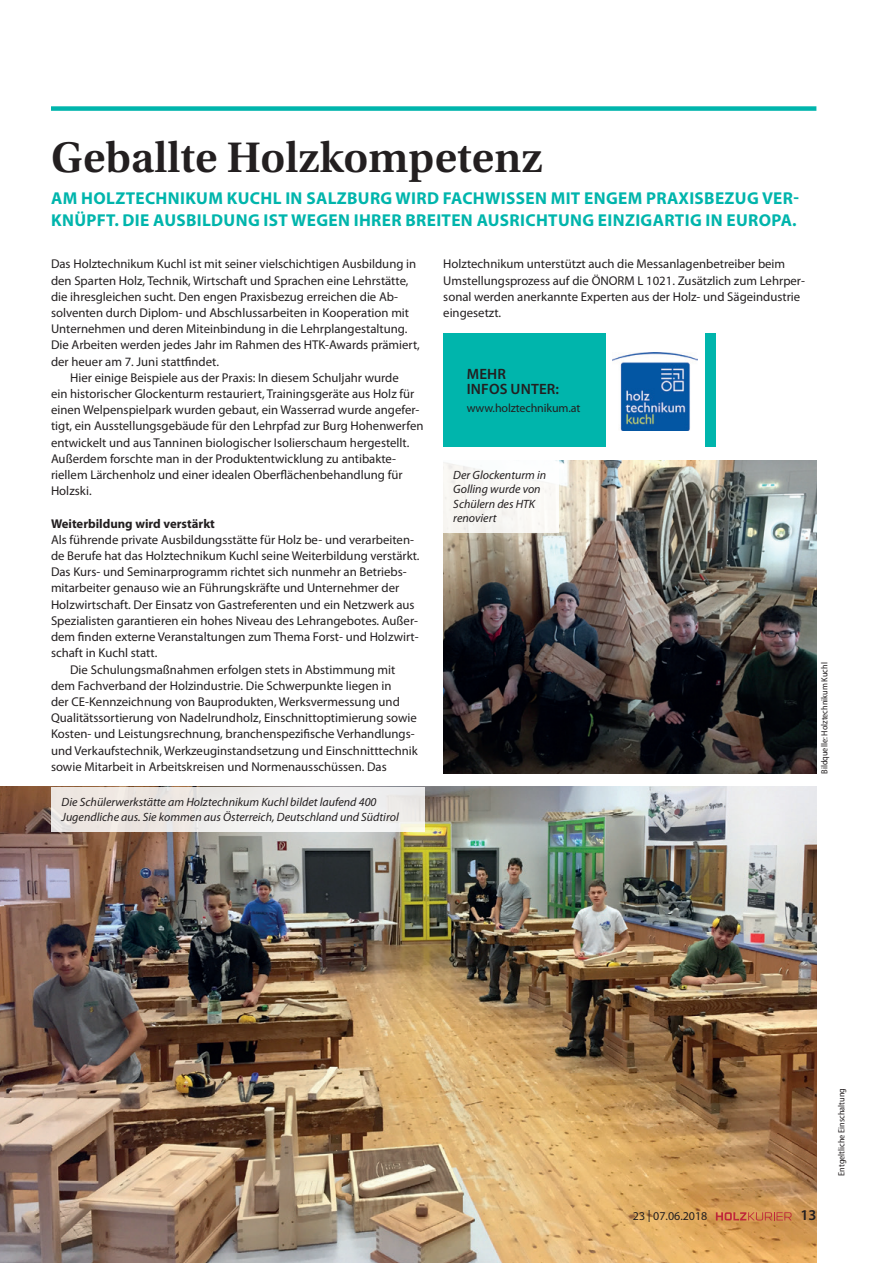
<style>
.page{position:relative;width:893px;height:1263px;background:#fff}
.page>*{position:absolute;margin:0;border:0;box-sizing:border-box;transform-origin:0 0}
.t1{font:600 45px "Utopia Std";color:#231f20}
.t2{font:700 17.25px/22.5px "Myriad Pro";letter-spacing:.02em;color:#00b5ac}
.t3{font:600 15px/15.8px "Myriad Pro";letter-spacing:.01em;color:#231f20}
.t4{font:12.75px/16.2px "Myriad Pro";color:#231f20}
.t5{font:700 12.75px "Myriad Pro";color:#231f20}
.t6{font:italic 12px/14.4px "Myriad Pro";color:#231f20}
.t7{font:12px "Myriad Pro";letter-spacing:-.01em;color:#231f20}
.t8{font:semi-condensed 9px "Myriad Pro";color:#231f20}
</style>
<div class="page">
<div style="left:51px;top:106px;width:765px;height:5px;background:#00b5ac"></div>
<img style="left:0;top:787px;width:816px;height:476px">
<img style="left:443px;top:460px;width:373px;height:314px">
<div style="left:443px;top:459px;width:116px;height:74px;background:#f9f8f5"></div>
<div style="left:51px;top:787px;width:373px;height:44px;background:linear-gradient(to right,#ece5e0,#f2f3f3)"></div>
<div style="left:443px;top:333px;width:272px;height:113px;background:#00b5ac"></div>
<div style="left:606px;top:333px;width:99px;height:113px;background:#fff"></div>
<img style="left:613px;top:352px;width:85px;height:79px">
<svg style="left:716px;top:1212px;width:76px;height:8px"></svg>
<h1 class="t1" style="left:51px;top:132px;width:493px">Geballte Holzkompetenz</h1>
<h2 class="t2" style="left:51px;top:186px;width:749px">AM HOLZTECHNIKUM KUCHL IN SALZBURG WIRD FACHWISSEN MIT ENGEM PRAXISBEZUG VER-<br>KNÜPFT. DIE AUSBILDUNG IST WEGEN IHRER BREITEN AUSRICHTUNG EINZIGARTIG IN EUROPA.</h2>
<p class="t4" style="left:51px;top:256px;width:367px">Das Holztechnikum Kuchl ist mit seiner vielschichtigen Ausbildung in</p>
<p class="t4" style="left:51px;top:272px;width:359px">den Sparten Holz, Technik, Wirtschaft und Sprachen eine Lehrstätte,</p>
<p class="t4" style="left:51px;top:288px;width:349px">die ihresgleichen sucht. Den engen Praxisbezug erreichen die Ab-</p>
<p class="t4" style="left:51px;top:304px;width:360px">solventen durch Diplom- und Abschlussarbeiten in Kooperation mit</p>
<p class="t4" style="left:51px;top:321px;width:358px">Unternehmen und deren Miteinbindung in die Lehrplangestaltung.</p>
<p class="t4" style="left:51px;top:337px;width:370px">Die Arbeiten werden jedes Jahr im Rahmen des HTK-Awards prämiert,</p>
<p class="t4" style="left:51px;top:353px;width:170px">der heuer am 7. Juni stattfindet.</p>
<p class="t4" style="left:70px;top:369px;width:330px">Hier einige Beispiele aus der Praxis: In diesem Schuljahr wurde</p>
<p class="t4" style="left:51px;top:385px;width:365px">ein historischer Glockenturm restauriert, Trainingsgeräte aus Holz für</p>
<p class="t4" style="left:51px;top:402px;width:370px">einen Welpenspielpark wurden gebaut, ein Wasserrad wurde angefer-</p>
<p class="t4" style="left:51px;top:418px;width:374px">tigt, ein Ausstellungsgebäude für den Lehrpfad zur Burg Hohenwerfen</p>
<p class="t4" style="left:51px;top:434px;width:360px">entwickelt und aus Tanninen biologischer Isolierschaum hergestellt.</p>
<p class="t4" style="left:51px;top:450px;width:347px">Außerdem forschte man in der Produktentwicklung zu antibakte-</p>
<p class="t4" style="left:51px;top:466px;width:353px">riellem Lärchenholz und einer idealen Oberflächenbehandlung für</p>
<p class="t4" style="left:51px;top:483px;width:42px">Holzski.</p>
<p class="t5" style="left:51px;top:515px;width:165px">Weiterbildung wird verstärkt</p>
<p class="t4" style="left:51px;top:531px;width:364px">Als führende private Ausbildungsstätte für Holz be- und verarbeiten-</p>
<p class="t4" style="left:51px;top:547px;width:370px">de Berufe hat das Holztechnikum Kuchl seine Weiterbildung verstärkt.</p>
<p class="t4" style="left:51px;top:564px;width:357px">Das Kurs- und Seminarprogramm richtet sich nunmehr an Betriebs-</p>
<p class="t4" style="left:51px;top:580px;width:350px">mitarbeiter genauso wie an Führungskräfte und Unternehmer der</p>
<p class="t4" style="left:51px;top:596px;width:365px">Holzwirtschaft. Der Einsatz von Gastreferenten und ein Netzwerk aus</p>
<p class="t4" style="left:51px;top:612px;width:369px">Spezialisten garantieren ein hohes Niveau des Lehrangebotes. Außer-</p>
<p class="t4" style="left:51px;top:628px;width:369px">dem finden externe Veranstaltungen zum Thema Forst- und Holzwirt-</p>
<p class="t4" style="left:51px;top:645px;width:108px">schaft in Kuchl statt.</p>
<p class="t4" style="left:70px;top:661px;width:327px">Die Schulungsmaßnahmen erfolgen stets in Abstimmung mit</p>
<p class="t4" style="left:51px;top:677px;width:342px">dem Fachverband der Holzindustrie. Die Schwerpunkte liegen in</p>
<p class="t4" style="left:51px;top:693px;width:350px">der CE-Kennzeichnung von Bauprodukten, Werksvermessung und</p>
<p class="t4" style="left:51px;top:709px;width:367px">Qualitätssortierung von Nadelrundholz, Einschnittoptimierung sowie</p>
<p class="t4" style="left:51px;top:726px;width:365px">Kosten- und Leistungsrechnung, branchenspezifische Verhandlungs-</p>
<p class="t4" style="left:51px;top:742px;width:368px">und Verkaufstechnik, Werkzeuginstandsetzung und Einschnitttechnik</p>
<p class="t4" style="left:51px;top:758px;width:337px">sowie Mitarbeit in Arbeitskreisen und Normenausschüssen. Das</p>
<p class="t4" style="left:443px;top:256px;width:363px">Holztechnikum unterstützt auch die Messanlagenbetreiber beim Umstellungsprozess auf die ÖNORM L 1021. Zusätzlich zum Lehrper&shy;sonal werden anerkannte Experten aus der Holz- und Sägeindustrie eingesetzt.</p>
<p class="t3" style="left:467px;top:365px;width:94px">MEHR<br>INFOS UNTER:</p>
<p class="t7" style="left:467px;top:401px;width:115px">www.holztechnikum.at</p>
<p class="t6" style="left:453px;top:468px;width:94px">Der Glockenturm in<br>Golling wurde von<br>Schülern des HTK renoviert</p>
<p class="t6" style="left:62px;top:795px;width:339px">Die Schülerwerkstätte am Holztechnikum Kuchl bildet laufend 400<br>Jugendliche aus. Sie kommen aus Österreich, Deutschland und Südtirol</p>
<p class="t8" style="left:819px;top:774px;width:113px;rotate:-90deg">Bildquelle: Holztechnikum Kuchl</p>
<p class="t7" style="left:633px;top:1209px;width:76px">23 | 07.06.2018</p>
<p class="t3" style="left:800px;top:1207px;width:18px">13</p>
<p class="t8" style="left:836px;top:1175px;width:89px;rotate:-90deg">Entgeltliche Einschaltung</p>
</div>
